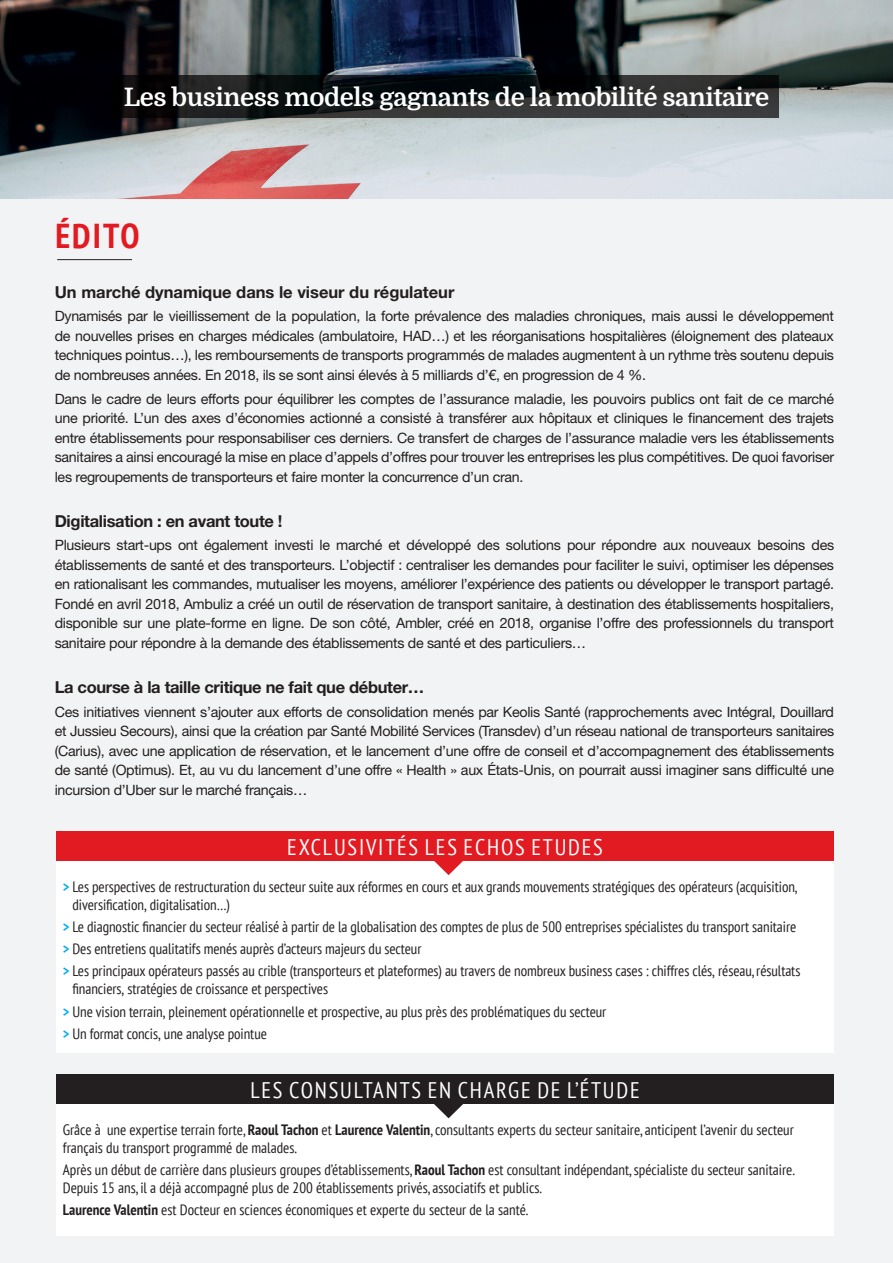
<style>
.page{position:relative;width:893px;height:1263px;background:#f2f3f4}
.page>*{position:absolute;margin:0;border:0;box-sizing:border-box;transform-origin:0 0}
.t1{font:700 condensed 34.5px "PT Sans";letter-spacing:.06em;color:#e21a21}
.t2{font:700 25.5px "Domine";letter-spacing:-.02em;color:#fff}
.t3{font:condensed 22.5px "PT Sans";letter-spacing:.08em;color:#fff}
.t4{font:700 16.5px "Helvetica Neue LT Std";letter-spacing:-.02em;color:#231f20}
.t5{font:700 16.5px "Helvetica Neue LT Std";color:#231f20}
.t6{font:condensed 15px/22.2px "PT Sans";letter-spacing:-.005em;color:#231f20}
.t7{font:14.25px/19.5px "Helvetica Neue LT Std";letter-spacing:-.02em;color:#231f20;text-align:justify}
.s1{font-weight:700;color:#00aeef}
.s2{font-weight:700}
</style>
<div class="page">
<img style="left:0;top:0;width:893px;height:198px">
<svg style="left:112px;top:75px;width:666px;height:42px;background:#1b1e1f"></svg>
<hr style="left:57px;top:259px;width:75px;height:1px;background:#231f20">
<div style="left:56px;top:832px;width:778px;height:221px;background:#fff"></div>
<div style="left:56px;top:831px;width:778px;height:29px;background:#e21a21"></div>
<svg style="left:433px;top:860px;width:31px;height:15px"></svg>
<div style="left:56px;top:1075px;width:778px;height:160px;background:#fff"></div>
<div style="left:56px;top:1074px;width:778px;height:29px;background:#231f20"></div>
<svg style="left:433px;top:1103px;width:31px;height:15px"></svg>
<h2 class="t2" style="left:124px;top:83px;width:647px">Les business models gagnants de la mobilité sanitaire</h2>
<h1 class="t1" style="left:55px;top:213px;width:86px">ÉDITO</h1>
<p class="t5" style="left:55px;top:282px;width:401px">Un marché dynamique dans le viseur du régulateur</p>
<p class="t7" style="left:55px;top:306px;width:781px">Dynamisés par le vieillissement de la population, la forte prévalence des maladies chroniques, mais aussi le développement de nouvelles prises en charges médicales (ambulatoire, HAD…) et les réorganisations hospitalières (éloignement des plateaux techniques pointus…), les remboursements de transports programmés de malades augmentent à un rythme très soutenu depuis de nombreuses années. En 2018, ils se sont ainsi élevés à 5 milliards d’€, en progression de 4 %.</p>
<p class="t7" style="left:55px;top:389px;width:781px">Dans le cadre de leurs efforts pour équilibrer les comptes de l’assurance maladie, les pouvoirs publics ont fait de ce marché une priorité. L’un des axes d’économies actionné a consisté à transférer aux hôpitaux et cliniques le financement des trajets entre établissements pour responsabiliser ces derniers. Ce transfert de charges de l’assurance maladie vers les établissements sanitaires a ainsi encouragé la mise en place d’appels d’offres pour trouver les entreprises les plus compétitives. De quoi favoriser les regroupements de transporteurs et faire monter la concurrence d’un cran.</p>
<p class="t4" style="left:55px;top:511px;width:229px">Digitalisation : en avant toute !</p>
<p class="t7" style="left:55px;top:535px;width:781px">Plusieurs start-ups ont également investi le marché et développé des solutions pour répondre aux nouveaux besoins des établissements de santé et des transporteurs. L’objectif : centraliser les demandes pour faciliter le suivi, optimiser les dépenses en rationalisant les commandes, mutualiser les moyens, améliorer l’expérience des patients ou développer le transport partagé.<br>Fondé en avril 2018, Ambuliz a créé un outil de réservation de transport sanitaire, à destination des établissements hospitaliers, disponible sur une plate-forme en ligne. De son côté, Ambler, créé en 2018, organise l’offre des professionnels du transport sanitaire pour répondre à la demande des établissements de santé et des particuliers…</p>
<p class="t4" style="left:55px;top:677px;width:371px">La course à la taille critique ne fait que débuter…</p>
<p class="t7" style="left:55px;top:702px;width:781px">Ces initiatives viennent s’ajouter aux efforts de consolidation menés par Keolis Santé (rapprochements avec Intégral, Douillard et Jussieu Secours), ainsi que la création par Santé Mobilité Services (Transdev) d’un réseau national de transporteurs sanitaires (Carius), avec une application de réservation, et le lancement d’une offre de conseil et d’accompagnement des établissements de santé (Optimus). Et, au vu du lancement d’une offre « Health » aux États-Unis, on pourrait aussi imaginer sans difficulté une incursion d’Uber sur le marché français…</p>
<h3 class="t3" style="left:287px;top:832px;width:317px">EXCLUSIVITÉS LES ECHOS ETUDES</h3>
<p class="t6" style="left:72px;top:877px;width:726px;line-height:18px;text-indent:-10px"><span class="s1">&gt;</span> Les perspectives de restructuration du secteur suite aux réformes en cours et aux grands mouvements stratégiques des opérateurs (acquisition, diversification, digitalisation…)</p>
<p class="t6" style="left:63px;top:915px;width:739px"><span class="s1">&gt;</span> Le diagnostic financier du secteur réalisé à partir de la globalisation des comptes de plus de 500 entreprises spécialistes du transport sanitaire <span class="s1">&gt;</span> Des entretiens qualitatifs menés auprès d’acteurs majeurs du secteur<br><span class="s1">&gt;</span> Les principaux opérateurs passés au crible (transporteurs et plateformes) au travers de nombreux business cases : chiffres clés, réseau, résultats</p>
<p class="t6" style="left:63px;top:978px;width:545px;text-indent:10px">financiers, stratégies de croissance et perspectives<br><span class="s1">&gt;</span> Une vision terrain, pleinement opérationnelle et prospective, au plus près des problématiques du secteur <span class="s1">&gt;</span> Un format concis, une analyse pointue</p>
<h3 class="t3" style="left:250px;top:1076px;width:391px">LES CONSULTANTS EN CHARGE DE L’ÉTUDE</h3>
<p class="t6" style="left:63px;top:1120px;width:732px;line-height:18px">Grâce à une expertise terrain forte, <span class="s2">Raoul Tachon</span> et <span class="s2">Laurence Valentin</span>, consultants experts du secteur sanitaire, anticipent l’avenir du secteur français du transport programmé de malades.</p>
<p class="t6" style="left:63px;top:1160px;width:733px;line-height:18px">Après un début de carrière dans plusieurs groupes d’établissements, <span class="s2">Raoul Tachon</span> est consultant indépendant, spécialiste du secteur sanitaire.<br>Depuis 15 ans, il a déjà accompagné plus de 200 établissements privés, associatifs et publics.</p>
<p class="t6" style="left:63px;top:1198px;width:467px"><span class="s2">Laurence Valentin</span> est Docteur en sciences économiques et experte du secteur de la santé.</p>
</div>
